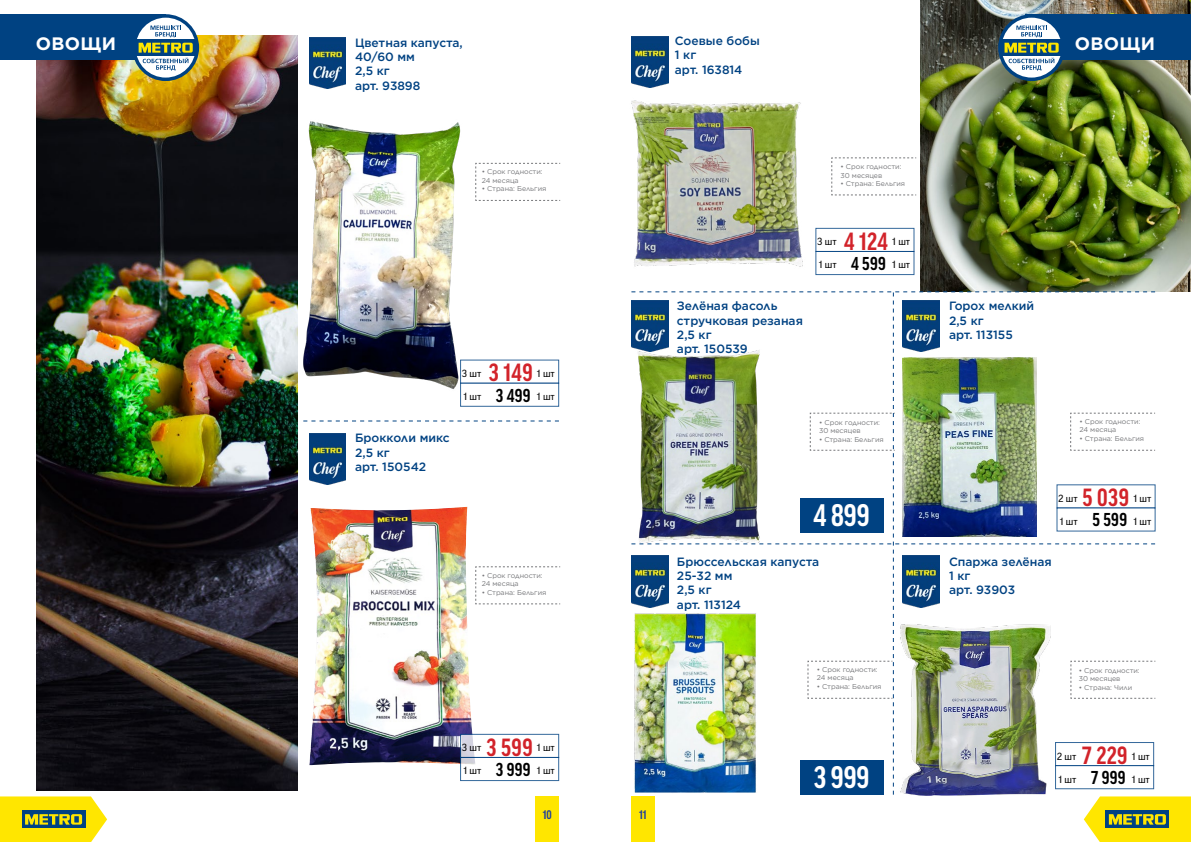
<style>
.page{position:relative;width:1191px;height:842px;background:#fff}
.page>*{position:absolute;margin:0;border:0;box-sizing:border-box;transform-origin:0 0}
.t1{font:700 condensed 30px "Good Pro";color:#fff}
.t2{font:700 condensed 24px "Good Pro";letter-spacing:.02em;color:#d2232a}
.t3{font:700 condensed 18px "Good Pro";letter-spacing:.02em;color:#000}
.t4{font:700 18px "Gotham";letter-spacing:.02em;color:#fff}
.t5{font:500 12px/14.4px "Gotham";color:#004282}
.t6{font:700 condensed 12px "Good Pro";color:#21409a}
.t7{font:10px "Good Pro";color:#000}
.t8{font:7px/8.4px "Gotham";color:#77787b}
</style>
<div class="page">
<img style="left:303px;top:121px;width:167px;height:268px">
<img style="left:36px;top:35px;width:262px;height:755px">
<div style="left:535px;top:796px;width:24px;height:46px;background:#ffe600"></div>
<svg style="left:0;top:796px;width:107px;height:46px;background:#d7ce29"></svg>
<div style="left:815px;top:251px;width:99px;height:24px;background:#fff;border:1px solid #004282"></div>
<div style="left:460px;top:360px;width:99px;height:23px;background:#fff"></div>
<div style="left:460px;top:383px;width:99px;height:23px;background:#fff"></div>
<img style="left:309px;top:507px;width:166px;height:258px">
<img style="left:631px;top:100px;width:172px;height:167px">
<img style="left:920px;top:0;width:271px;height:291px">
<svg style="left:303px;top:420px;width:256px;height:1px"></svg>
<div style="left:0;top:14px;width:166px;height:46px;background:#004282"></div>
<div style="left:1025px;top:14px;width:166px;height:46px;background:#004282"></div>
<svg style="left:132px;top:14px;width:67px;height:67px"></svg>
<svg style="left:998px;top:14px;width:67px;height:67px"></svg>
<img style="left:309px;top:37px;width:36px;height:51px">
<img style="left:631px;top:36px;width:37px;height:51px">
<img style="left:309px;top:433px;width:36px;height:52px">
<svg style="left:475px;top:163px;width:85px;height:38px"></svg>
<svg style="left:831px;top:157px;width:85px;height:39px"></svg>
<svg style="left:475px;top:566px;width:85px;height:39px"></svg>
<svg style="left:460px;top:734px;width:99px;height:24px"></svg>
<div style="left:460px;top:757px;width:99px;height:24px;background:#fff;border:1px solid #004282"></div>
<img style="left:631px;top:291px;width:560px;height:551px">
<div style="left:800px;top:498px;width:83px;height:34px;background:#004282"></div>
<div style="left:800px;top:760px;width:83px;height:35px;background:#004282"></div>
<h3 class="t5" style="left:675px;top:33px;width:86px">Соевые бобы<br>1 кг<br>арт. 163814</h3>
<h3 class="t4" style="left:36px;top:32px;width:82px">ОВОЩИ</h3>
<h3 class="t4" style="left:1074px;top:32px;width:82px">ОВОЩИ</h3>
<h3 class="t5" style="left:355px;top:35px;width:109px">Цветная капуста,<br>40/60 мм<br>2,5 кг<br>арт. 93898</h3>
<p class="t8" style="left:482px;top:168px;width:62px">• Срок годности:<br>24 месяца</p>
<p class="t8" style="left:482px;top:184px;width:66px">• Страна: Бельгия</p>
<h3 class="t5" style="left:355px;top:431px;width:96px">Брокколи микс<br>2,5 кг<br>арт. 150542</h3>
<h3 class="t7" style="left:462px;top:368px;width:21px">3 шт</h3>
<h3 class="t7" style="left:463px;top:391px;width:19px">1 шт</h3>
<h2 class="t2" style="left:489px;top:359px;width:45px">3 149</h2>
<h3 class="t3" style="left:496px;top:385px;width:36px">3 499</h3>
<h3 class="t7" style="left:537px;top:368px;width:19px">1 шт</h3>
<h3 class="t7" style="left:537px;top:391px;width:19px">1 шт</h3>
<p class="t8" style="left:482px;top:571px;width:62px">• Срок годности:<br>24 месяца</p>
<p class="t8" style="left:482px;top:588px;width:66px">• Страна: Бельгия</p>
<h2 class="t2" style="left:486px;top:733px;width:48px">3 599</h2>
<h3 class="t3" style="left:496px;top:759px;width:36px">3 999</h3>
<h3 class="t7" style="left:462px;top:742px;width:21px">3 шт</h3>
<h3 class="t7" style="left:463px;top:765px;width:19px">1 шт</h3>
<h3 class="t7" style="left:537px;top:742px;width:19px">1 шт</h3>
<h3 class="t7" style="left:537px;top:765px;width:19px">1 шт</h3>
<h3 class="t6" style="left:543px;top:808px;width:11px">10</h3>
<h3 class="t6" style="left:639px;top:808px;width:9px">11</h3>
<p class="t8" style="left:840px;top:163px;width:62px">• Срок годности:<br>30 месяцев</p>
<p class="t8" style="left:840px;top:179px;width:66px">• Страна: Бельгия</p>
<h3 class="t5" style="left:677px;top:298px;width:127px">Зелёная фасоль стручковая резаная<br>2,5 кг<br>арт. 150539</h3>
<h2 class="t2" style="left:844px;top:228px;width:45px">4 124</h2>
<h3 class="t3" style="left:851px;top:253px;width:36px">4 599</h3>
<h3 class="t7" style="left:817px;top:236px;width:21px">3 шт</h3>
<h3 class="t7" style="left:818px;top:259px;width:19px">1 шт</h3>
<h3 class="t7" style="left:892px;top:236px;width:19px">1 шт</h3>
<h3 class="t7" style="left:892px;top:259px;width:19px">1 шт</h3>
<p class="t8" style="left:819px;top:418px;width:62px">• Срок годности:<br>30 месяцев</p>
<p class="t8" style="left:819px;top:435px;width:66px">• Страна: Бельгия</p>
<h1 class="t1" style="left:813px;top:499px;width:57px">4 899</h1>
<h3 class="t5" style="left:677px;top:554px;width:144px">Брюссельская капуста<br>25-32 мм<br>2,5 кг<br>арт. 113124</h3>
<p class="t8" style="left:817px;top:665px;width:62px">• Срок годности:<br>24 месяца</p>
<p class="t8" style="left:817px;top:682px;width:66px">• Страна: Бельгия</p>
<h1 class="t1" style="left:813px;top:761px;width:57px">3 999</h1>
<h3 class="t5" style="left:949px;top:298px;width:87px">Горох мелкий<br>2,5 кг<br>арт. 113155</h3>
<p class="t8" style="left:1079px;top:417px;width:62px">• Срок годности:<br>24 месяца</p>
<p class="t8" style="left:1079px;top:434px;width:66px">• Страна: Бельгия</p>
<h2 class="t2" style="left:1082px;top:484px;width:48px">5 039</h2>
<h3 class="t3" style="left:1092px;top:510px;width:36px">5 599</h3>
<h3 class="t7" style="left:1058px;top:492px;width:21px">2 шт</h3>
<h3 class="t7" style="left:1059px;top:516px;width:19px">1 шт</h3>
<h3 class="t7" style="left:1133px;top:492px;width:19px">1 шт</h3>
<h3 class="t7" style="left:1133px;top:516px;width:19px">1 шт</h3>
<h3 class="t5" style="left:949px;top:554px;width:104px">Спаржа зелёная<br>1 кг<br>арт. 93903</h3>
<p class="t8" style="left:1078px;top:666px;width:62px">• Срок годности:<br>30 месяцев</p>
<p class="t8" style="left:1078px;top:683px;width:55px">• Страна: Чили</p>
<h2 class="t2" style="left:1082px;top:742px;width:47px">7 229</h2>
<h3 class="t3" style="left:1091px;top:767px;width:36px">7 999</h3>
<h3 class="t7" style="left:1056px;top:750px;width:21px">2 шт</h3>
<h3 class="t7" style="left:1058px;top:773px;width:19px">1 шт</h3>
<h3 class="t7" style="left:1132px;top:750px;width:19px">1 шт</h3>
<h3 class="t7" style="left:1132px;top:773px;width:19px">1 шт</h3>
</div>
